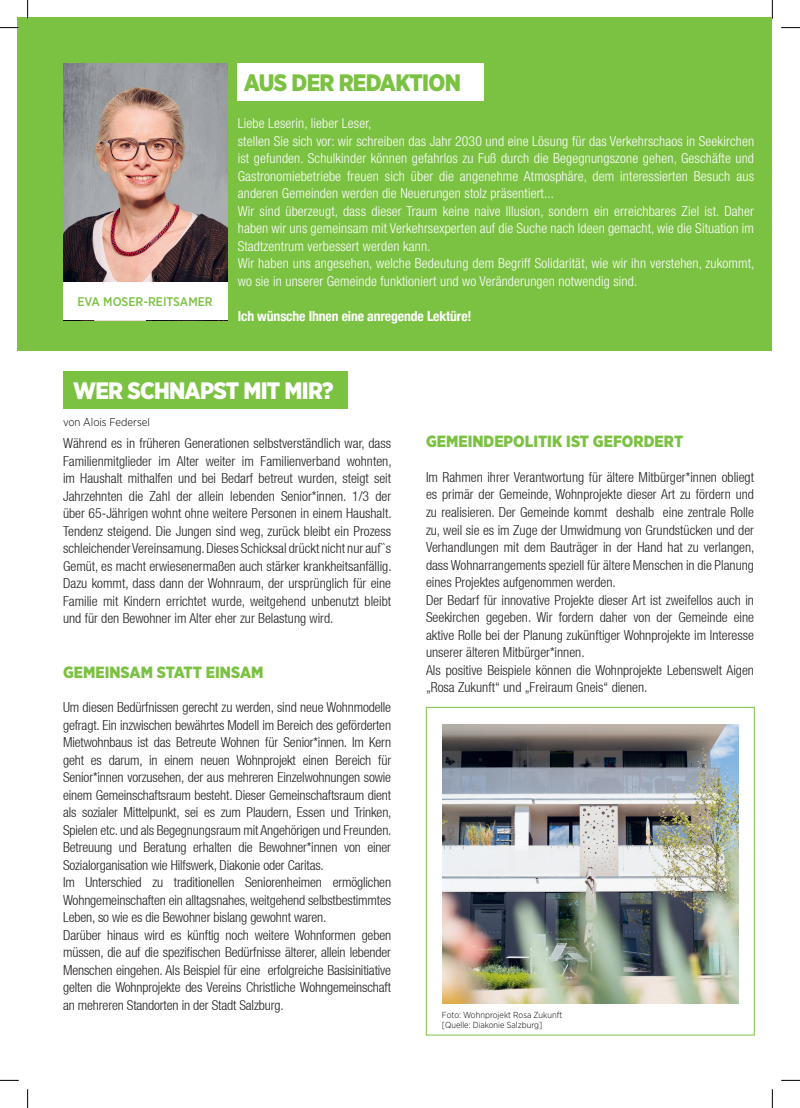
<style>
.page{position:relative;width:800px;height:1108px;background:#fff}
.page>*{position:absolute;margin:0;border:0;box-sizing:border-box;transform-origin:0 0}
.t1{font:900 23.75px "Gotham Narrow";letter-spacing:-.03em;color:#fff}
.t2{font:900 23.75px "Gotham Narrow";letter-spacing:-.03em;color:#7bc142}
.t3{font:900 16.25px "Gotham Narrow";color:#7bc142}
.t4{font:300 condensed 13.75px/17.5px "Helvetica Neue";letter-spacing:-.01em;color:#231f20}
.t5{font:300 condensed 13.75px/17.5px "Helvetica Neue LT Pro";letter-spacing:.01em;color:#fff}
.t6{font:700 condensed 13.75px "Helvetica Neue";letter-spacing:-.01em;color:#fff}
.t7{font:500 12.5px "Gotham Narrow";color:#7bc142}
.t8{font:300 11.25px "Gotham Narrow";color:#000}
.t9{font:300 8.75px/10.5px "Gotham Narrow";color:#000}
</style>
<div class="page">
<div style="left:18px;top:17px;width:754px;height:333px;background:#7bc142"></div>
<div style="left:237px;top:63px;width:246px;height:37px;background:#fff"></div>
<img style="left:63px;top:63px;width:164px;height:220px">
<div style="left:63px;top:283px;width:164px;height:37px;background:#fff"></div>
<div style="left:63px;top:371px;width:284px;height:38px;background:#7bc142"></div>
<img style="left:442px;top:724px;width:296px;height:279px">
<div style="left:426px;top:707px;width:328px;height:328px;border:1px solid #7bc142"></div>
<svg style="left:0;top:27px;width:19px;height:1px"></svg>
<svg style="left:781px;top:27px;width:18px;height:1px"></svg>
<svg style="left:0;top:1079px;width:19px;height:2px"></svg>
<svg style="left:781px;top:1079px;width:18px;height:2px"></svg>
<svg style="left:27px;top:0;width:1px;height:19px"></svg>
<svg style="left:27px;top:1089px;width:1px;height:19px"></svg>
<svg style="left:771px;top:0;width:1px;height:19px"></svg>
<svg style="left:771px;top:1089px;width:1px;height:19px"></svg>
<p class="t7" style="left:77px;top:294px;width:137px">EVA MOSER-REITSAMER</p>
<h1 class="t2" style="left:244px;top:67px;width:218px">AUS DER REDAKTION</h1>
<p class="t5" style="left:238px;top:114px;width:518px">Liebe Leserin, lieber Leser,<br>stellen Sie sich vor: wir schreiben das Jahr 2030 und eine Lösung für das Verkehrschaos in Seekirchen ist gefunden. Schulkinder können gefahrlos zu Fuß durch die Begegnungszone gehen, Geschäfte und Gastronomiebetriebe freuen sich über die angenehme Atmosphäre, dem interessierten Besuch aus anderen Gemeinden werden die Neuerungen stolz präsentiert...<br>Wir sind überzeugt, dass dieser Traum keine naive Illusion, sondern ein erreichbares Ziel ist. Daher haben wir uns gemeinsam mit Verkehrsexperten auf die Suche nach Ideen gemacht, wie die Situation im Stadtzentrum verbessert werden kann.<br>Wir haben uns angesehen, welche Bedeutung dem Begriff Solidarität, wie wir ihn verstehen, zukommt, wo sie in unserer Gemeinde funktioniert und wo Veränderungen notwendig sind.</p>
<p class="t6" style="left:238px;top:304px;width:235px">Ich wünsche Ihnen eine anregende Lektüre!</p>
<h1 class="t1" style="left:73px;top:375px;width:262px">WER SCHNAPST MIT MIR?</h1>
<p class="t8" style="left:63px;top:415px;width:88px">von Alois Federsel</p>
<p class="t4" style="left:63px;top:434px;width:330px;text-align:justify">Während es in früheren Generationen selbstverständlich war, dass Familienmitglieder im Alter weiter im Familienverband wohnten, im Haushalt mithalfen und bei Bedarf betreut wurden, steigt seit Jahrzehnten die Zahl der allein lebenden Senior*innen. 1/3 der über 65-Jährigen wohnt ohne weitere Personen in einem Haushalt.<br>Tendenz steigend. Die Jungen sind weg, zurück bleibt ein Prozess schleichender Vereinsamung. Dieses Schicksal drückt nicht nur auf``s Gemüt, es macht erwiesenermaßen auch stärker krankheitsanfällig.<br>Dazu kommt, dass dann der Wohnraum, der ursprünglich für eine Familie mit Kindern errichtet wurde, weitgehend unbenutzt bleibt und für den Bewohner im Alter eher zur Belastung wird.</p>
<p class="t3" style="left:63px;top:661px;width:202px">GEMEINSAM STATT EINSAM</p>
<p class="t4" style="left:63px;top:698px;width:330px">Um diesen Bedürfnissen gerecht zu werden, sind neue Wohnmodelle gefragt. Ein inzwischen bewährtes Modell im Bereich des geförderten Mietwohnbaus ist das Betreute Wohnen für Senior*innen. Im Kern geht es darum, in einem neuen Wohnprojekt einen Bereich für Senior*innen vorzusehen, der aus mehreren Einzelwohnungen sowie einem Gemeinschaftsraum besteht. Dieser Gemeinschaftsraum dient als sozialer Mittelpunkt, sei es zum Plaudern, Essen und Trinken, Spielen etc. und als Begegnungsraum mit Angehörigen und Freunden.<br>Betreuung und Beratung erhalten die Bewohner*innen von einer Sozialorganisation wie Hilfswerk, Diakonie oder Caritas.<br>Im Unterschied zu traditionellen Seniorenheimen ermöglichen Wohngemeinschaften ein alltagsnahes, weitgehend selbstbestimmtes Leben, so wie es die Bewohner bislang gewohnt waren.<br>Darüber hinaus wird es künftig noch weitere Wohnformen geben müssen, die auf die spezifischen Bedürfnisse älterer, allein lebender Menschen eingehen. Als Beispiel für eine erfolgreiche Basisinitiative gelten die Wohnprojekte des Vereins Christliche Wohngemeinschaft an mehreren Standorten in der Stadt Salzburg.</p>
<p class="t3" style="left:426px;top:431px;width:259px">GEMEINDEPOLITIK IST GEFORDERT</p>
<p class="t4" style="left:426px;top:468px;width:330px">Im Rahmen ihrer Verantwortung für ältere Mitbürger*innen obliegt es primär der Gemeinde, Wohnprojekte dieser Art zu fördern und zu realisieren. Der Gemeinde kommt deshalb eine zentrale Rolle zu, weil sie es im Zuge der Umwidmung von Grundstücken und der Verhandlungen mit dem Bauträger in der Hand hat zu verlangen, dass Wohnarrangements speziell für ältere Menschen in die Planung eines Projektes aufgenommen werden.<br>Der Bedarf für innovative Projekte dieser Art ist zweifellos auch in Seekirchen gegeben. Wir fordern daher von der Gemeinde eine aktive Rolle bei der Planung zukünftiger Wohnprojekte im Interesse unserer älteren Mitbürger*innen.<br>Als positive Beispiele können die Wohnprojekte Lebenswelt Aigen „Rosa Zukunft“ und „Freiraum Gneis“ dienen.</p>
<p class="t9" style="left:442px;top:1009px;width:122px">Foto: Wohnprojekt Rosa Zukunft [Quelle: Diakonie Salzburg]</p>
</div>
